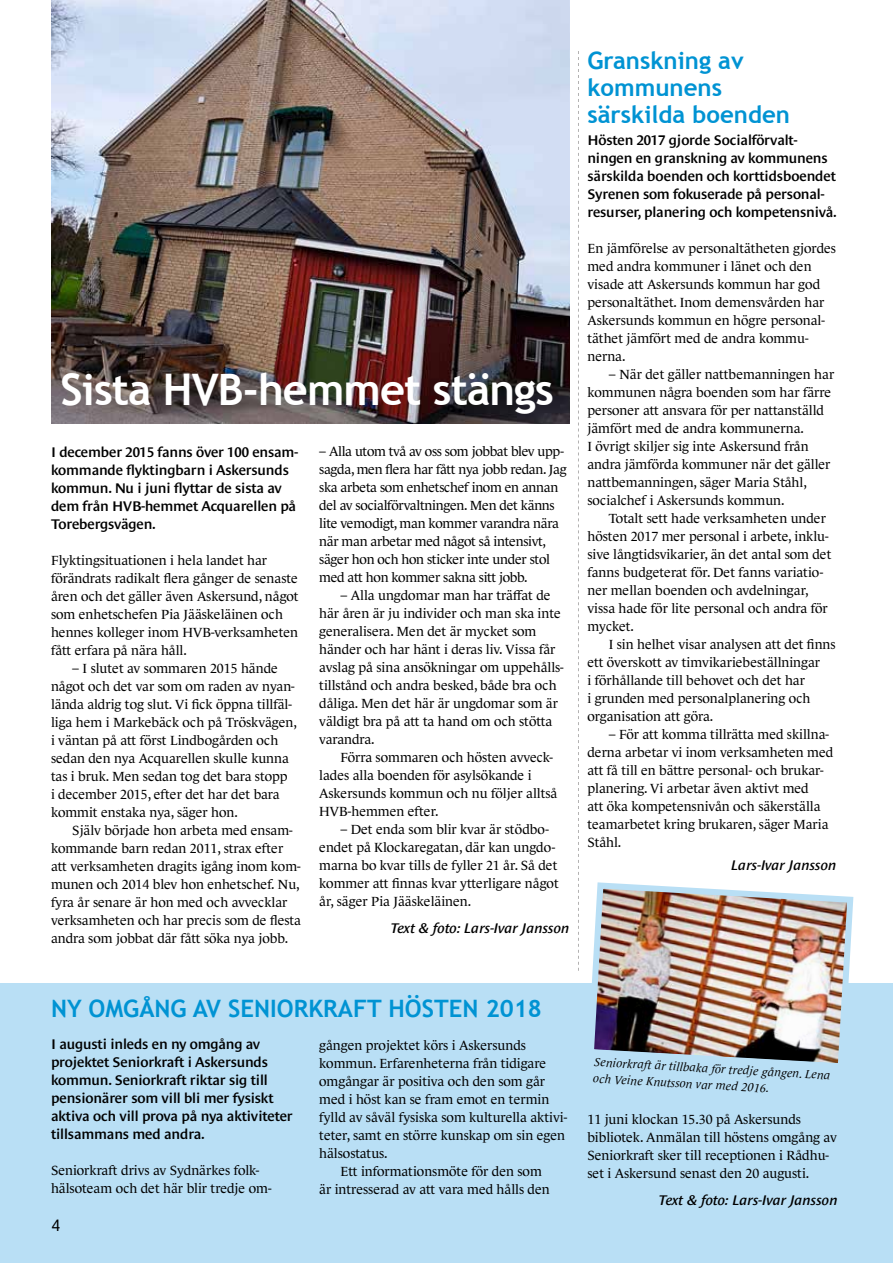
<style>
.page{position:relative;width:893px;height:1263px;background:#fff}
.page>*{position:absolute;margin:0;border:0;box-sizing:border-box;transform-origin:0 0}
.t1{font:700 43.5px "Trebuchet MS";letter-spacing:-.02em;color:#fff}
.t2{font:700 24px/27px "Trebuchet MS";color:#0093d3}
.t3{font:16.5px "Le Monde Sans";color:#000}
.t4{font:600 14.25px/18px "Le Monde Sans";letter-spacing:-.01em;color:#000}
.t5{font:italic 600 14.25px "Le Monde Sans";letter-spacing:-.005em;color:#000}
.t6{font:13.5px/18px "Le Monde Journal";color:#000}
.t7{font:13.5px/18px "Le Monde Journal";letter-spacing:-.02em;color:#000}
.t8{font:italic 12px/16.4px "Le Monde Journal";color:#000}
</style>
<div class="page">
<div style="left:0;top:983px;width:893px;height:280px;background:#b9dff5"></div>
<img style="left:52px;top:0;width:517px;height:423px">
<img style="left:592px;top:882px;width:262px;height:181px">
<svg style="left:578px;top:51px;width:1px;height:920px"></svg>
<h1 class="t1" style="left:61px;top:362px;width:495px">Sista HVB-hemmet stängs</h1>
<p class="t4" style="left:51px;top:443px;width:248px">I december 2015 fanns över 100 ensam&shy;kommande flyktingbarn i Askersunds kommun. Nu i juni flyttar de sista av dem från HVB-hemmet Acquarellen på<br>Torebergsvägen.</p>
<p class="t6" style="left:51px;top:551px;width:249px">Flyktingsituationen i hela landet har förändrats radikalt flera gånger de senaste åren och det gäller även Askersund, något som enhetschefen Pia Jääskeläinen och hennes kolleger inom HVB-verksamheten fått erfara på nära håll.</p>
<p class="t6" style="left:51px;top:659px;width:247px;text-indent:21px">– I slutet av sommaren 2015 hände något och det var som om raden av nyan&shy;lända aldrig tog slut. Vi fick öppna tillfäl&shy;liga hem i Markebäck och på Tröskvägen, i väntan på att först Lindbogården och sedan den nya Acquarellen skulle kunna tas i bruk. Men sedan tog det bara stopp<br>i december 2015, efter det har det bara kommit enstaka nya, säger hon.</p>
<p class="t6" style="left:51px;top:821px;width:251px;text-indent:21px">Själv började hon arbeta med ensam&shy;kommande barn redan 2011, strax efter att verksamheten dragits igång inom kom&shy;munen och 2014 blev hon enhetschef. Nu, fyra år senare är hon med och avvecklar verksamheten och har precis som de flesta andra som jobbat där fått söka nya jobb.</p>
<p class="t7" style="left:319px;top:443px;width:249px">– Alla utom två av oss som jobbat blev upp&shy;sagda, men flera har fått nya jobb redan. Jag ska arbeta som enhetschef inom en annan del av socialförvaltningen. Men det känns lite vemodigt, man kommer varandra nära när man arbetar med något så intensivt, säger hon och hon sticker inte under stol med att hon kommer sakna sitt jobb.</p>
<p class="t6" style="left:319px;top:587px;width:246px;text-indent:21px">– Alla ungdomar man har träffat de här åren är ju individer och man ska inte generalisera. Men det är mycket som händer och har hänt i deras liv. Vissa får avslag på sina ansökningar om uppehålls&shy;tillstånd och andra besked, både bra och dåliga. Men det här är ungdomar som är väldigt bra på att ta hand om och stötta varandra.</p>
<p class="t6" style="left:319px;top:749px;width:240px;text-indent:21px">Förra sommaren och hösten avveck&shy;lades alla boenden för asylsökande i<br>Askersunds kommun och nu följer alltså<br>HVB-hemmen efter.</p>
<p class="t6" style="left:319px;top:821px;width:241px;text-indent:21px">– Det enda som blir kvar är stödbo&shy;endet på Klockaregatan, där kan ungdo&shy;marna bo kvar tills de fyller 21 år. Så det kommer att finnas kvar ytterligare något år, säger Pia Jääskeläinen.</p>
<p class="t5" style="left:391px;top:920px;width:180px">Text &amp; foto: Lars-Ivar Jansson</p>
<h2 class="t2" style="left:587px;top:47px;width:204px">Granskning av kommunens särskilda boenden</h2>
<p class="t4" style="left:587px;top:131px;width:251px">Hösten 2017 gjorde Socialförvalt&shy;ningen en granskning av kommunens särskilda boenden och korttidsboendet Syrenen som fokuserade på personal&shy;resurser, planering och kompetensnivå.</p>
<p class="t6" style="left:587px;top:240px;width:250px">En jämförelse av personaltätheten gjordes med andra kommuner i länet och den visade att Askersunds kommun har god personaltäthet. Inom demensvården har Askersunds kommun en högre personal&shy;täthet jämfört med de andra kommu&shy;nerna.</p>
<p class="t6" style="left:587px;top:366px;width:248px;text-indent:21px">– När det gäller nattbemanningen har kommunen några boenden som har färre personer att ansvara för per nattanställd jämfört med de andra kommunerna.<br>I övrigt skiljer sig inte Askersund från andra jämförda kommuner när det gäller nattbemanningen, säger Maria Ståhl, socialchef i Askersunds kommun.</p>
<p class="t6" style="left:587px;top:509px;width:245px;text-indent:21px">Totalt sett hade verksamheten under hösten 2017 mer personal i arbete, inklu&shy;sive långtidsvikarier, än det antal som det fanns budgeterat för. Det fanns variatio&shy;ner mellan boenden och avdelningar, vissa hade för lite personal och andra för mycket.</p>
<p class="t6" style="left:587px;top:635px;width:250px;text-indent:21px">I sin helhet visar analysen att det finns ett överskott av timvikariebeställningar<br>i förhållande till behovet och det har<br>i grunden med personalplanering och organisation att göra.</p>
<p class="t6" style="left:587px;top:725px;width:247px;text-indent:21px">– För att komma tillrätta med skillna&shy;derna arbetar vi inom verksamheten med att få till en bättre personal- och brukar&shy;planering. Vi arbetar även aktivt med<br>att öka kompetensnivån och säkerställa teamarbetet kring brukaren, säger Maria Ståhl.</p>
<p class="t5" style="left:731px;top:857px;width:107px">Lars-Ivar Jansson</p>
<h2 class="t2" style="left:51px;top:995px;width:492px">NY OMGÅNG AV SENIORKRAFT HÖSTEN 2018</h2>
<p class="t4" style="left:51px;top:1035px;width:243px">I augusti inleds en ny omgång av projektet Seniorkraft i Askersunds kommun. Seniorkraft riktar sig till pensionärer som vill bli mer fysiskt aktiva och vill prova på nya aktiviteter tillsammans med andra.</p>
<p class="t6" style="left:51px;top:1162px;width:222px">Seniorkraft drivs av Sydnärkes folk&shy;hälsoteam och det här blir tredje om-</p>
<p class="t3" style="left:52px;top:1216px;width:10px">4</p>
<p class="t6" style="left:319px;top:1037px;width:208px">gången projektet körs i Askersunds</p>
<p class="t6" style="left:319px;top:1055px;width:229px">kommun. Erfarenheterna från tidigare</p>
<p class="t6" style="left:319px;top:1073px;width:227px">omgångar är positiva och den som går</p>
<p class="t6" style="left:319px;top:1091px;width:232px">med i höst kan se fram emot en termin</p>
<p class="t6" style="left:319px;top:1109px;width:249px">fylld av såväl fysiska som kulturella aktivi-</p>
<p class="t6" style="left:319px;top:1127px;width:247px">teter, samt en större kunskap om sin egen</p>
<p class="t6" style="left:319px;top:1145px;width:70px">hälsostatus.</p>
<p class="t6" style="left:340px;top:1163px;width:203px">Ett informationsmöte för den som</p>
<p class="t6" style="left:319px;top:1181px;width:232px">är intresserad av att vara med hålls den</p>
<p class="t8" style="left:595px;top:1054px;width:238px;rotate:3deg">Seniorkraft är tillbaka för tredje gången. Lena och Veine Knutsson var med 2016.</p>
<p class="t6" style="left:587px;top:1111px;width:251px">11 juni klockan 15.30 på Askersunds bibliotek. Anmälan till höstens omgång av Seniorkraft sker till receptionen i Rådhu&shy;set i Askersund senast den 20 augusti.</p>
<p class="t5" style="left:659px;top:1192px;width:180px">Text &amp; foto: Lars-Ivar Jansson</p>
</div>
